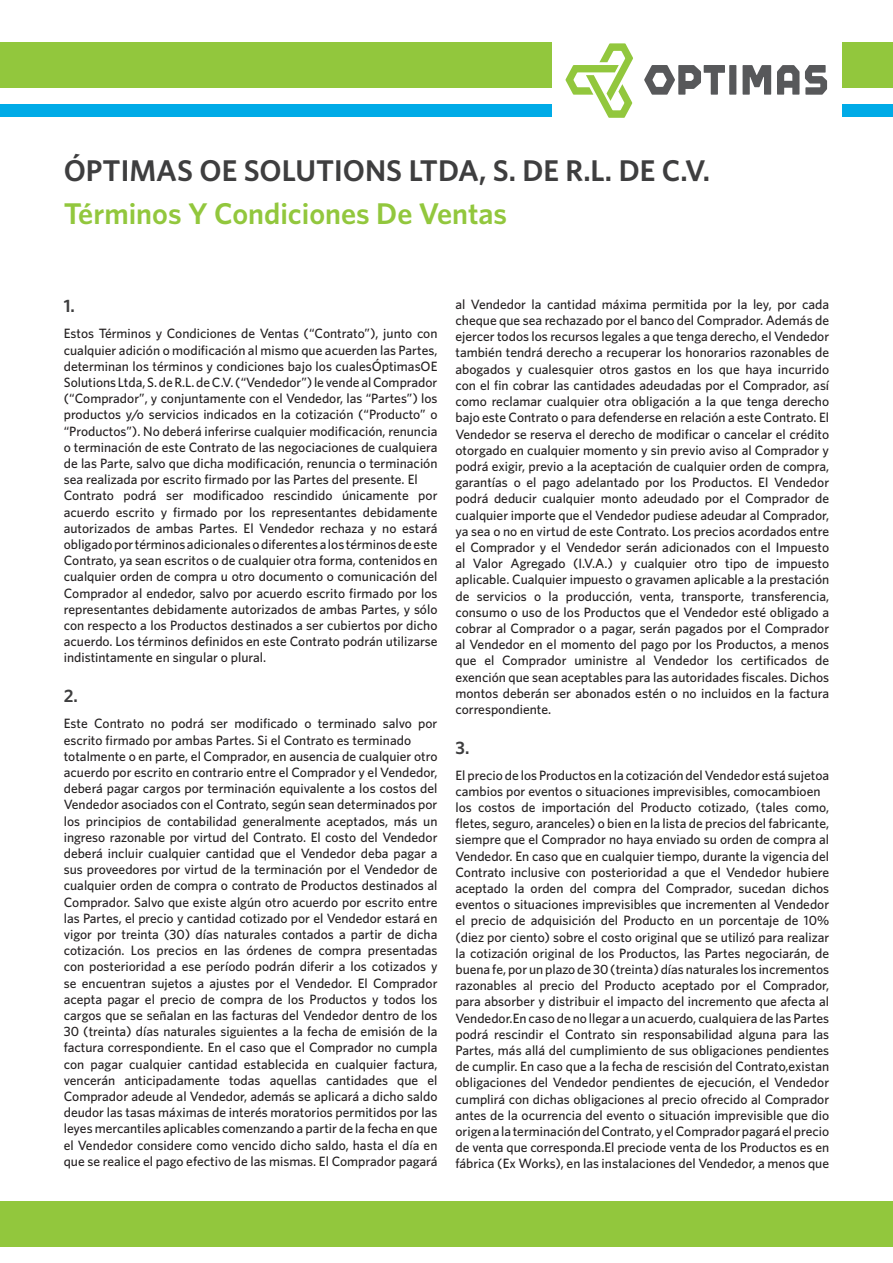
<style>
.page{position:relative;width:893px;height:1263px;background:#fff}
.page>*{position:absolute;margin:0;border:0;box-sizing:border-box;transform-origin:0 0}
.t1{font:600 30px "Whitney";color:#3e3e3f}
.t2{font:600 30px "Whitney";color:#92c73d}
.t3{font:600 18px "Whitney";color:#3e3e3f}
.t4{font:500 13.5px/16.2px "Whitney";color:#231f20}
</style>
<div class="page">
<div style="left:0;top:104px;width:893px;height:13px;background:#00abe7"></div>
<div style="left:0;top:43px;width:893px;height:45px;background:#92c73d"></div>
<div style="left:553px;top:31px;width:289px;height:102px;background:#fff"></div>
<svg style="left:644px;top:65px;width:81px;height:30px"></svg>
<div style="left:729px;top:65px;width:7px;height:30px;background:#57585a"></div>
<svg style="left:805px;top:65px;width:22px;height:30px"></svg>
<svg style="left:777px;top:65px;width:22px;height:30px"></svg>
<svg style="left:743px;top:65px;width:28px;height:30px"></svg>
<svg style="left:566px;top:43px;width:67px;height:75px"></svg>
<div style="left:0;top:1202px;width:893px;height:45px;background:#92c73d"></div>
<p class="t1" style="left:64px;top:150px;width:648px">ÓPTIMAS OE SOLUTIONS LTDA, S. DE R.L. DE C.V.</p>
<p class="t2" style="left:64px;top:193px;width:445px">Términos Y Condiciones De Ventas</p>
<p class="t3" style="left:64px;top:294px;width:13px">1.</p>
<p class="t4" style="left:64px;top:325px;width:375px">Estos Términos y Condiciones de Ventas (“Contrato”), junto con cualquier adición o modificación al mismo que acuerden las Partes,</p>
<p class="t4" style="left:64px;top:358px;width:375px;text-align:justify">determinan los términos y condiciones bajo los cualesÓptimasOE Solutions Ltda, S. de R.L. de C.V. (“Vendedor”) le vende al Comprador (“Comprador”, y conjuntamente con el Vendedor, las “Partes”) los productos y/o servicios indicados en la cotización (“Producto” o “Productos”). No deberá inferirse cualquier modificación, renuncia o terminación de este Contrato de las negociaciones de cualquiera</p>
<p class="t4" style="left:64px;top:455px;width:375px">de las Parte, salvo que dicha modificación, renuncia o terminación sea realizada por escrito firmado por las Partes del presente. El</p>
<p class="t4" style="left:64px;top:487px;width:375px;text-align:justify">Contrato podrá ser modificadoo rescindido únicamente por acuerdo escrito y firmado por los representantes debidamente autorizados de ambas Partes. El Vendedor rechaza y no estará obligado por términos adicionales o diferentes a los términos de este Contrato, ya sean escritos o de cualquier otra forma, contenidos en cualquier orden de compra u otro documento o comunicación del Comprador al endedor, salvo por acuerdo escrito firmado por los representantes debidamente autorizados de ambas Partes, y sólo con respecto a los Productos destinados a ser cubiertos por dicho acuerdo. Los términos definidos en este Contrato podrán utilizarse indistintamente en singular o plural.</p>
<p class="t3" style="left:64px;top:684px;width:16px">2.</p>
<p class="t4" style="left:64px;top:715px;width:375px">Este Contrato no podrá ser modificado o terminado salvo por escrito firmado por ambas Partes. Si el Contrato es terminado</p>
<p class="t4" style="left:64px;top:748px;width:375px">totalmente o en parte, el Comprador, en ausencia de cualquier otro acuerdo por escrito en contrario entre el Comprador y el Vendedor,</p>
<p class="t4" style="left:64px;top:780px;width:375px">deberá pagar cargos por terminación equivalente a los costos del<br>Vendedor asociados con el Contrato, según sean determinados por</p>
<p class="t4" style="left:64px;top:812px;width:375px;text-align:justify">los principios de contabilidad generalmente aceptados, más un ingreso razonable por virtud del Contrato. El costo del Vendedor deberá incluir cualquier cantidad que el Vendedor deba pagar a sus proveedores por virtud de la terminación por el Vendedor de cualquier orden de compra o contrato de Productos destinados al Comprador. Salvo que existe algún otro acuerdo por escrito entre las Partes, el precio y cantidad cotizado por el Vendedor estará en vigor por treinta (30) días naturales contados a partir de dicha cotización. Los precios en las órdenes de compra presentadas con posterioridad a ese período podrán diferir a los cotizados y se encuentran sujetos a ajustes por el Vendedor. El Comprador acepta pagar el precio de compra de los Productos y todos los cargos que se señalan en las facturas del Vendedor dentro de los 30 (treinta) días naturales siguientes a la fecha de emisión de la factura correspondiente. En el caso que el Comprador no cumpla con pagar cualquier cantidad establecida en cualquier factura, vencerán anticipadamente todas aquellas cantidades que el Comprador adeude al Vendedor, además se aplicará a dicho saldo deudor las tasas máximas de interés moratorios permitidos por las leyes mercantiles aplicables comenzando a partir de la fecha en que el Vendedor considere como vencido dicho saldo, hasta el día en que se realice el pago efectivo de las mismas. El Comprador pagará</p>
<p class="t4" style="left:455px;top:296px;width:375px;text-align:justify">al Vendedor la cantidad máxima permitida por la ley, por cada cheque que sea rechazado por el banco del Comprador. Además de ejercer todos los recursos legales a que tenga derecho, el Vendedor también tendrá derecho a recuperar los honorarios razonables de abogados y cualesquier otros gastos en los que haya incurrido con el fin cobrar las cantidades adeudadas por el Comprador, así como reclamar cualquier otra obligación a la que tenga derecho bajo este Contrato o para defenderse en relación a este Contrato. El Vendedor se reserva el derecho de modificar o cancelar el crédito otorgado en cualquier momento y sin previo aviso al Comprador y podrá exigir, previo a la aceptación de cualquier orden de compra, garantías o el pago adelantado por los Productos. El Vendedor podrá deducir cualquier monto adeudado por el Comprador de cualquier importe que el Vendedor pudiese adeudar al Comprador, ya sea o no en virtud de este Contrato. Los precios acordados entre el Comprador y el Vendedor serán adicionados con el Impuesto al Valor Agregado (I.V.A.) y cualquier otro tipo de impuesto aplicable. Cualquier impuesto o gravamen aplicable a la prestación de servicios o la producción, venta, transporte, transferencia, consumo o uso de los Productos que el Vendedor esté obligado a cobrar al Comprador o a pagar, serán pagados por el Comprador al Vendedor en el momento del pago por los Productos, a menos que el Comprador uministre al Vendedor los certificados de exención que sean aceptables para las autoridades fiscales. Dichos montos deberán ser abonados estén o no incluidos en la factura correspondiente.</p>
<p class="t3" style="left:455px;top:736px;width:15px">3.</p>
<p class="t4" style="left:455px;top:767px;width:375px">El precio de los Productos en la cotización del Vendedor está sujetoa cambios por eventos o situaciones imprevisibles, comocambioen</p>
<p class="t4" style="left:455px;top:799px;width:375px">los costos de importación del Producto cotizado, (tales como, fletes, seguro, aranceles) o bien en la lista de precios del fabricante,</p>
<p class="t4" style="left:455px;top:831px;width:375px">siempre que el Comprador no haya enviado su orden de compra al<br>Vendedor. En caso que en cualquier tiempo, durante la vigencia del</p>
<p class="t4" style="left:455px;top:864px;width:375px;text-align:justify">Contrato inclusive con posterioridad a que el Vendedor hubiere aceptado la orden del compra del Comprador, sucedan dichos eventos o situaciones imprevisibles que incrementen al Vendedor el precio de adquisición del Producto en un porcentaje de 10% (diez por ciento) sobre el costo original que se utilizó para realizar la cotización original de los Productos, las Partes negociarán, de buena fe, por un plazo de 30 (treinta) días naturales los incrementos razonables al precio del Producto aceptado por el Comprador, para absorber y distribuir el impacto del incremento que afecta al Vendedor.En caso de no llegar a un acuerdo, cualquiera de las Partes podrá rescindir el Contrato sin responsabilidad alguna para las Partes, más allá del cumplimiento de sus obligaciones pendientes de cumplir. En caso que a la fecha de rescisión del Contrato,existan obligaciones del Vendedor pendientes de ejecución, el Vendedor cumplirá con dichas obligaciones al precio ofrecido al Comprador antes de la ocurrencia del evento o situación imprevisible que dio origen a la terminación del Contrato, y el Comprador pagará el precio de venta que corresponda.El preciode venta de los Productos es en fábrica (Ex Works), en las instalaciones del Vendedor, a menos que</p>
</div>
